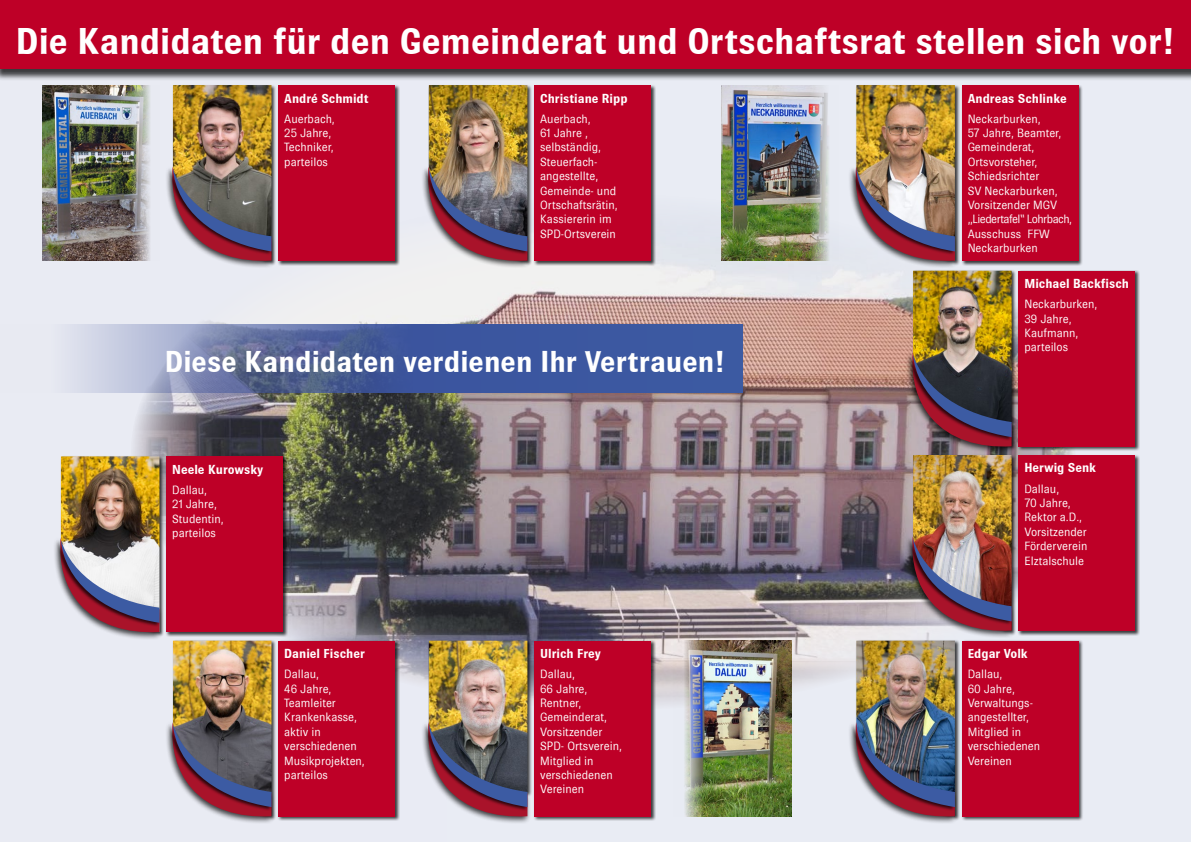
<style>
.page{position:relative;width:1191px;height:842px;background:#e9ecf4}
.page>*{position:absolute;margin:0;border:0;box-sizing:border-box;transform-origin:0 0}
.t1{font:700 37px "Brown";color:#fff}
.t2{font:700 30px "Brown";color:#fff}
.t3{font:700 13px "Brown";color:#fff}
.t4{font:300 12px/14.4px "Brown";color:#fff}
</style>
<div class="page">
<img style="left:130px;top:237px;width:944px;height:473px">
<div style="left:0;top:0;width:1191px;height:80px;background:#000;opacity:.75"></div>
<div style="left:0;top:0;width:1191px;height:68px;background:#be0027"></div>
<div style="left:428px;top:84px;width:104px;height:181px;background:#000;opacity:.75"></div>
<img style="left:429px;top:85px;width:98px;height:80px">
<div style="left:421px;top:165px;width:110px;height:103px;background:#000;opacity:.75"></div>
<div style="left:423px;top:167px;width:105px;height:88px;background:#000;opacity:.75"></div>
<img style="left:426px;top:167px;width:101px;height:95px">
<div style="left:533px;top:84px;width:123px;height:182px;background:#000;opacity:.75"></div>
<div style="left:534px;top:85px;width:117px;height:176px;background:#be0027"></div>
<div style="left:172px;top:84px;width:105px;height:181px;background:#000;opacity:.75"></div>
<img style="left:173px;top:85px;width:98px;height:80px">
<div style="left:165px;top:165px;width:110px;height:103px;background:#000;opacity:.75"></div>
<div style="left:167px;top:167px;width:105px;height:88px;background:#000;opacity:.75"></div>
<svg style="left:171px;top:167px;width:100px;height:95px;background:#7c6870"></svg>
<div style="left:277px;top:84px;width:123px;height:182px;background:#000;opacity:.75"></div>
<div style="left:279px;top:85px;width:116px;height:176px;background:#be0027"></div>
<div style="left:912px;top:270px;width:104px;height:181px;background:#000;opacity:.75"></div>
<img style="left:913px;top:271px;width:98px;height:79px">
<div style="left:905px;top:350px;width:110px;height:104px;background:#000;opacity:.75"></div>
<div style="left:907px;top:353px;width:105px;height:88px;background:#000;opacity:.75"></div>
<img style="left:910px;top:352px;width:101px;height:96px">
<div style="left:1017px;top:270px;width:123px;height:181px;background:#000;opacity:.75"></div>
<div style="left:1018px;top:271px;width:117px;height:175px;background:#be0027"></div>
<div style="left:855px;top:84px;width:105px;height:181px;background:#000;opacity:.75"></div>
<img style="left:856px;top:85px;width:99px;height:80px">
<div style="left:848px;top:165px;width:110px;height:103px;background:#000;opacity:.75"></div>
<div style="left:851px;top:167px;width:104px;height:88px;background:#000;opacity:.75"></div>
<img style="left:854px;top:167px;width:101px;height:95px">
<div style="left:961px;top:84px;width:122px;height:182px;background:#000;opacity:.75"></div>
<div style="left:962px;top:85px;width:116px;height:176px;background:#be0027"></div>
<div style="left:60px;top:455px;width:105px;height:182px;background:#000;opacity:.75"></div>
<img style="left:61px;top:456px;width:98px;height:80px">
<div style="left:53px;top:536px;width:110px;height:104px;background:#000;opacity:.75"></div>
<div style="left:55px;top:538px;width:105px;height:89px;background:#000;opacity:.75"></div>
<svg style="left:59px;top:538px;width:100px;height:96px"></svg>
<div style="left:165px;top:455px;width:123px;height:182px;background:#000;opacity:.75"></div>
<div style="left:167px;top:456px;width:116px;height:176px;background:#be0027"></div>
<div style="left:428px;top:639px;width:104px;height:158px;background:#000;opacity:.75"></div>
<img style="left:429px;top:641px;width:98px;height:79px">
<div style="left:421px;top:720px;width:110px;height:104px;background:#000;opacity:.75"></div>
<div style="left:423px;top:723px;width:105px;height:88px;background:#000;opacity:.75"></div>
<img style="left:426px;top:722px;width:101px;height:96px">
<div style="left:533px;top:639px;width:123px;height:182px;background:#000;opacity:.75"></div>
<div style="left:534px;top:641px;width:117px;height:175px;background:#be0027"></div>
<div style="left:855px;top:639px;width:105px;height:182px;background:#000;opacity:.75"></div>
<img style="left:856px;top:641px;width:99px;height:79px">
<div style="left:848px;top:720px;width:110px;height:104px;background:#000;opacity:.75"></div>
<div style="left:851px;top:723px;width:104px;height:88px;background:#000;opacity:.75"></div>
<img style="left:854px;top:722px;width:101px;height:96px">
<div style="left:961px;top:639px;width:122px;height:182px;background:#000;opacity:.75"></div>
<div style="left:962px;top:641px;width:116px;height:175px;background:#be0027"></div>
<div style="left:912px;top:454px;width:104px;height:181px;background:#000;opacity:.75"></div>
<img style="left:913px;top:455px;width:98px;height:80px">
<div style="left:905px;top:535px;width:110px;height:103px;background:#000;opacity:.75"></div>
<div style="left:907px;top:537px;width:105px;height:88px;background:#000;opacity:.75"></div>
<img style="left:910px;top:536px;width:101px;height:96px">
<div style="left:1017px;top:454px;width:123px;height:182px;background:#000;opacity:.75"></div>
<div style="left:1018px;top:455px;width:117px;height:176px;background:#be0027"></div>
<div style="left:172px;top:639px;width:105px;height:182px;background:#000;opacity:.75"></div>
<img style="left:173px;top:641px;width:98px;height:79px">
<div style="left:165px;top:720px;width:110px;height:104px;background:#000;opacity:.75"></div>
<div style="left:167px;top:723px;width:105px;height:88px;background:#000;opacity:.75"></div>
<svg style="left:171px;top:722px;width:100px;height:96px;background:#715f70"></svg>
<div style="left:277px;top:639px;width:123px;height:182px;background:#000;opacity:.75"></div>
<div style="left:279px;top:641px;width:116px;height:175px;background:#be0027"></div>
<svg style="left:70px;top:325px;width:672px;height:68px;background:#5c70a8"></svg>
<img style="left:42px;top:85px;width:117px;height:176px">
<img style="left:721px;top:85px;width:117px;height:176px">
<img style="left:674px;top:641px;width:117px;height:175px">
<h1 class="t1" style="left:16px;top:21px;width:1160px">Die Kandidaten für den Gemeinderat und Ortschaftsrat stellen sich vor!</h1>
<p class="t3" style="left:540px;top:91px;width:89px">Christiane Ripp</p>
<p class="t4" style="left:540px;top:111px;width:79px">Auerbach,<br>61 Jahre , selbständig,<br>Steuerfach&shy;angestellte,<br>Gemeinde- und<br>Ortschaftsrätin,<br>Kassiererin im<br>SPD-Ortsverein</p>
<p class="t3" style="left:284px;top:91px;width:86px">André Schmidt</p>
<p class="t4" style="left:284px;top:111px;width:52px">Auerbach,<br>25 Jahre,<br>Techniker, parteilos</p>
<p class="t3" style="left:967px;top:91px;width:101px">Andreas Schlinke</p>
<p class="t4" style="left:967px;top:111px;width:106px">Neckarburken,<br>57 Jahre, Beamter,<br>Gemeinderat,<br>Ortsvorsteher,<br>Schiedsrichter<br>SV Neckarburken,<br>Vorsitzender MGV ,,Liedertafel“ Lohrbach,<br>Ausschuss FFW<br>Neckarburken</p>
<h2 class="t2" style="left:165px;top:345px;width:562px">Diese Kandidaten verdienen Ihr Vertrauen!</h2>
<p class="t3" style="left:172px;top:462px;width:93px">Neele Kurowsky</p>
<p class="t4" style="left:172px;top:482px;width:53px">Dallau,<br>21 Jahre,<br>Studentin, parteilos</p>
<p class="t3" style="left:284px;top:646px;width:82px">Daniel Fischer</p>
<p class="t4" style="left:284px;top:667px;width:82px">Dallau,<br>46 Jahre,<br>Teamleiter<br>Krankenkasse, aktiv in verschiedenen<br>Musikprojekten, parteilos</p>
<p class="t3" style="left:540px;top:646px;width:62px">Ulrich Frey</p>
<p class="t4" style="left:540px;top:667px;width:83px">Dallau,<br>66 Jahre,<br>Rentner,<br>Gemeinderat,<br>Vorsitzender<br>SPD- Ortsverein,<br>Mitglied in verschiedenen<br>Vereinen</p>
<p class="t3" style="left:1024px;top:276px;width:106px">Michael Backfisch</p>
<p class="t4" style="left:1024px;top:297px;width:75px">Neckarburken,<br>39 Jahre,<br>Kaufmann, parteilos</p>
<p class="t3" style="left:1024px;top:461px;width:73px">Herwig Senk</p>
<p class="t4" style="left:1024px;top:481px;width:64px">Dallau,<br>70 Jahre,<br>Rektor a.D.,<br>Vorsitzender<br>Förderverein<br>Elztalschule</p>
<p class="t3" style="left:967px;top:646px;width:62px">Edgar Volk</p>
<p class="t4" style="left:967px;top:667px;width:74px">Dallau,<br>60 Jahre,<br>Verwaltungs&shy;angestellter,<br>Mitglied in verschiedenen<br>Vereinen</p>
</div>
